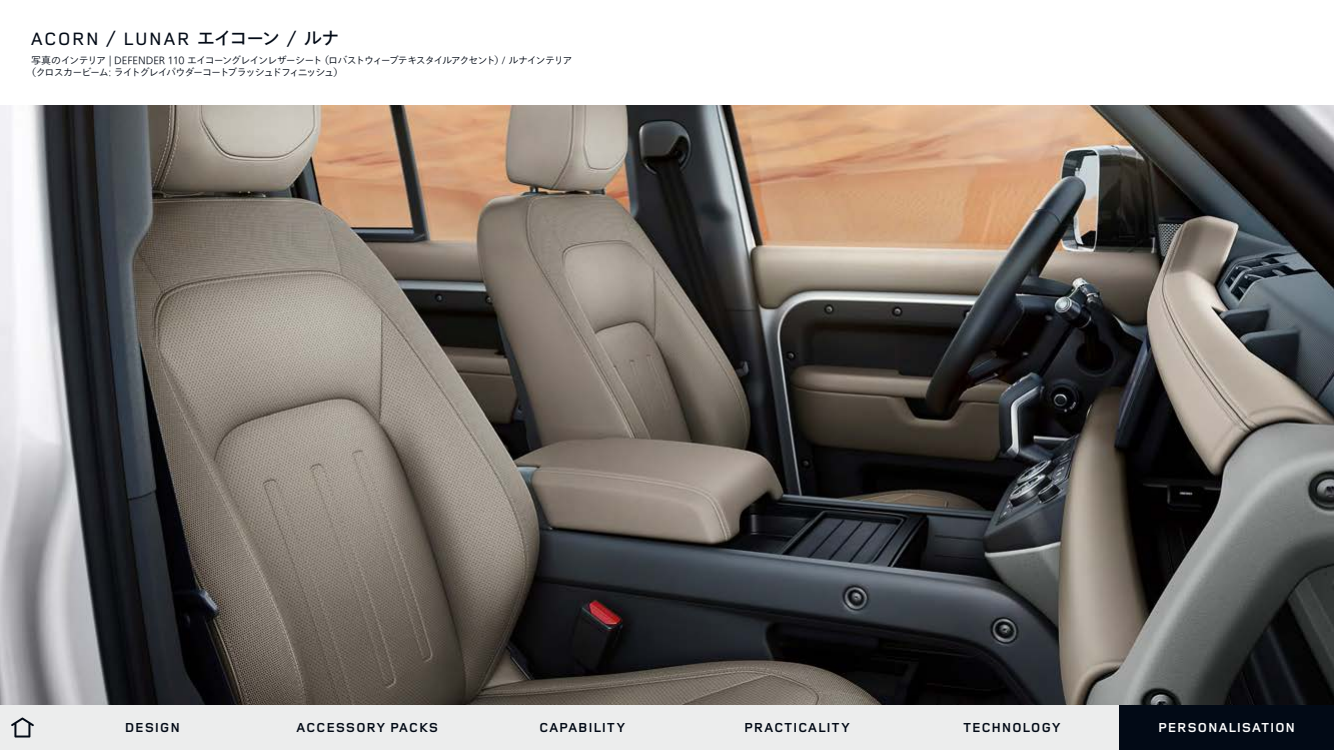
<style>
.page{position:relative;width:1334px;height:750px;background:#fff}
.page>*{position:absolute;margin:0;border:0;box-sizing:border-box;transform-origin:0 0}
.t1{font:500 18.5px "Land Rover Wide";color:#020a16}
.t2{font:700 13.5px "Land Rover Wide";color:#020a16}
.t3{font:700 13.5px "Land Rover Wide";color:#fff}
.t4{font:300 10px/12px "Tazugane Gothic Std N";letter-spacing:-.105em;color:#020a16}
.s1{font-family:"Tazugane Gothic Std N";font-weight:400}
</style>
<div class="page">
<img style="left:0;top:105px;width:1334px;height:600px">
<div style="left:0;top:705px;width:1334px;height:45px;background:#eceded"></div>
<svg style="left:11px;top:717px;width:23px;height:21px"></svg>
<div style="left:1119px;top:705px;width:215px;height:45px;background:#020a16"></div>
<h1 class="t1" style="left:30px;top:26px;width:311px">ACORN / LUNAR <span class="s1">エイコーン</span> / <span class="s1">ルナ</span></h1>
<p class="t4" style="left:26px;top:55px;width:548px;text-indent:5px">写真のインテリア | DEFENDER 110 エイコーングレインレザーシート（ロバストウィーブテキスタイルアクセント）/ ルナインテリア（クロスカービーム: ライトグレイパウダーコートブラッシュドフィニッシュ）</p>
<h2 class="t2" style="left:125px;top:718px;width:57px">DESIGN</h2>
<h2 class="t2" style="left:296px;top:718px;width:144px">ACCESSORY PACKS</h2>
<h2 class="t2" style="left:539px;top:718px;width:88px">CAPABILITY</h2>
<h2 class="t2" style="left:744px;top:718px;width:108px">PRACTICALITY</h2>
<h2 class="t2" style="left:963px;top:718px;width:100px">TECHNOLOGY</h2>
<h2 class="t3" style="left:1158px;top:718px;width:139px">PERSONALISATION</h2>
</div>
